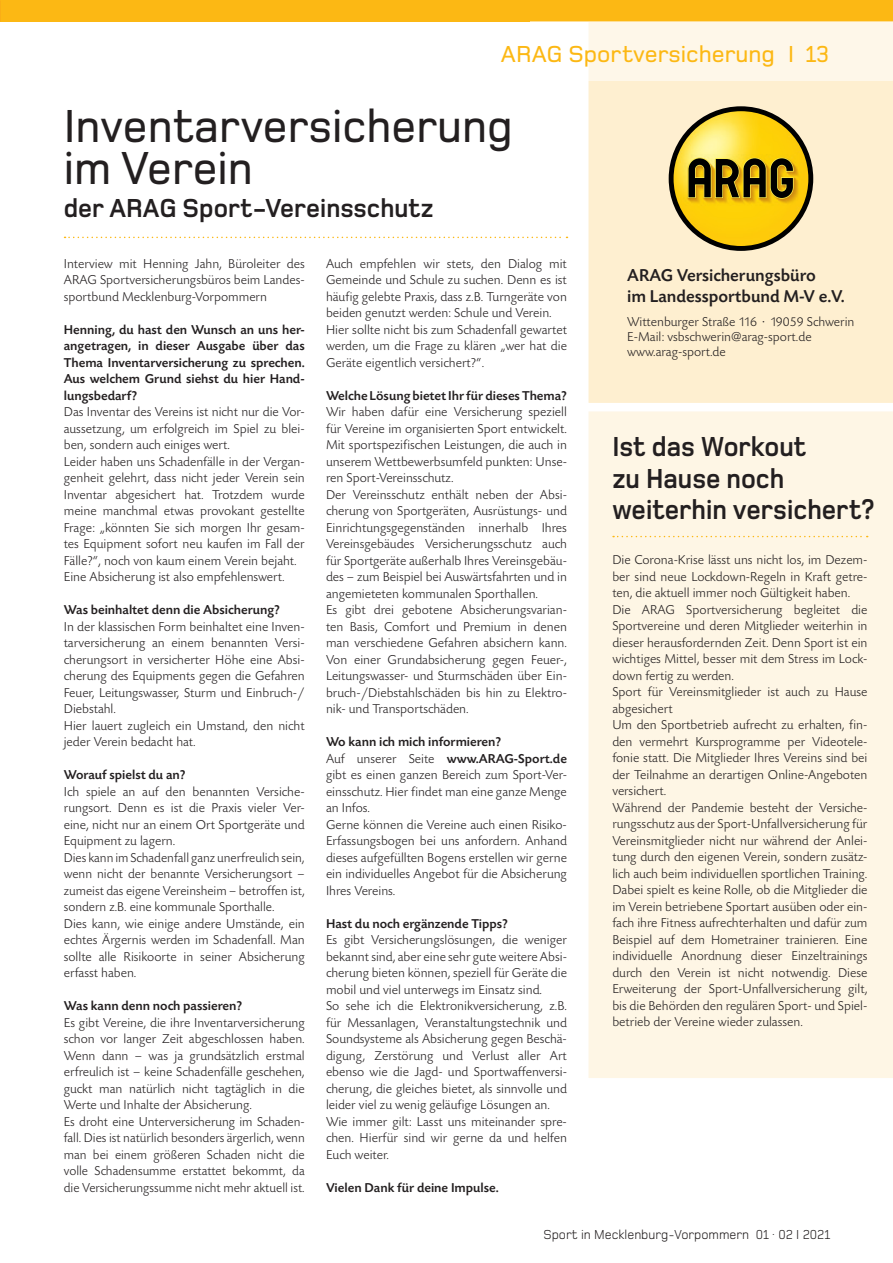
<style>
.page{position:relative;width:893px;height:1263px;background:#fff}
.page>*{position:absolute;margin:0;border:0;box-sizing:border-box;transform-origin:0 0}
.t1{font:500 48px/42px "Foundry Monoline";color:#231f20;scale:.96 1}
.t2{font:700 28.5px/31.5px "Foundry Monoline";color:#231f20;scale:.93 1}
.t3{font:700 27px "Foundry Monoline";color:#231f20;scale:.95 1}
.t4{font:500 24px "Foundry Monoline";color:#fcb814}
.t5{font:500 18px/21px "Today SB";color:#231f20}
.t6{font:300 13.5px/16.5px "Today SB";color:#231f20}
.t7{font:500 13.5px/16.5px "Today SB";color:#231f20;text-align:justify}
.t8{font:13.5px "Foundry Monoline";color:#231f20;scale:.96 1}
.s1{font-weight:500}
</style>
<div class="page">
<div style="left:588px;top:411px;width:305px;height:667px;background:#fef6e5"></div>
<svg style="left:65px;top:237px;width:502px;height:1px"></svg>
<svg style="left:613px;top:536px;width:255px;height:1px"></svg>
<div style="left:588px;top:81px;width:305px;height:322px;background:#feefd0"></div>
<div style="left:0;top:0;width:893px;height:21px;background:#fcb814"></div>
<svg style="left:669px;top:106px;width:144px;height:145px;background:#0e0d06"></svg>
<img style="left:674px;top:111px;width:134px;height:135px;border-radius:67px">
<svg style="left:688px;top:158px;width:106px;height:41px;background:#705c11"></svg>
<div style="left:530px;top:21px;width:363px;height:60px;background:linear-gradient(to right,#fffbf5,#fef5e4)"></div>
<h3 class="t4" style="left:501px;top:40px;width:330px">ARAG Sportversicherung I 13</h3>
<h1 class="t1" style="left:64px;top:105px;width:469px">Inventarversicherung im Verein</h1>
<h3 class="t3" style="left:64px;top:194px;width:391px">der ARAG Sport-Vereinsschutz</h3>
<p class="t6" style="left:64px;top:256px;width:242px;text-align:justify">Interview mit Henning Jahn, Büroleiter des ARAG Sportversicherungsbüros beim Landes&shy;sportbund Mecklenburg-Vorpommern</p>
<p class="t7" style="left:64px;top:321px;width:242px">Henning, du hast den Wunsch an uns her&shy;angetragen, in dieser Ausgabe über das Thema Inventarversicherung zu sprechen.<br>Aus welchem Grund siehst du hier Hand&shy;lungsbedarf?</p>
<p class="t6" style="left:64px;top:404px;width:242px">Das Inventar des Vereins ist nicht nur die Vor&shy;aussetzung, um erfolgreich im Spiel zu blei&shy;ben, sondern auch einiges wert.<br>Leider haben uns Schadenfälle in der Vergan&shy;genheit gelehrt, dass nicht jeder Verein sein Inventar abgesichert hat. Trotzdem wurde meine manchmal etwas provokant gestellte Frage: „könnten Sie sich morgen Ihr gesam&shy;tes Equipment sofort neu kaufen im Fall der Fälle?“, noch von kaum einem Verein bejaht.<br>Eine Absicherung ist also empfehlenswert.</p>
<p class="t7" style="left:64px;top:602px;width:218px">Was beinhaltet denn die Absicherung?</p>
<p class="t6" style="left:64px;top:618px;width:242px">In der klassischen Form beinhaltet eine Inven&shy;tarversicherung an einem benannten Versi&shy;cherungsort in versicherter Höhe eine Absi&shy;cherung des Equipments gegen die Gefahren Feuer, Leitungswasser, Sturm und Einbruch-/ Diebstahl.<br>Hier lauert zugleich ein Umstand, den nicht jeder Verein bedacht hat.</p>
<p class="t7" style="left:64px;top:767px;width:123px">Worauf spielst du an?</p>
<p class="t6" style="left:64px;top:783px;width:242px">Ich spiele an auf den benannten Versiche&shy;rungsort. Denn es ist die Praxis vieler Ver&shy;eine, nicht nur an einem Ort Sportgeräte und Equipment zu lagern.<br>Dies kann im Schadenfall ganz unerfreulich sein, wenn nicht der benannte Versicherungsort – zumeist das eigene Vereinsheim – betroffen ist, sondern z.B. eine kommunale Sporthalle.<br>Dies kann, wie einige andere Umstände, ein echtes Ärgernis werden im Schadenfall. Man sollte alle Risikoorte in seiner Absicherung erfasst haben.</p>
<p class="t7" style="left:64px;top:998px;width:180px">Was kann denn noch passieren?</p>
<p class="t6" style="left:64px;top:1015px;width:242px">Es gibt Vereine, die ihre Inventarversicherung schon vor langer Zeit abgeschlossen haben.<br>Wenn dann – was ja grundsätzlich erstmal erfreulich ist – keine Schadenfälle geschehen, guckt man natürlich nicht tagtäglich in die Werte und Inhalte der Absicherung.<br>Es droht eine Unterversicherung im Schaden&shy;fall. Dies ist natürlich besonders ärgerlich, wenn man bei einem größeren Schaden nicht die volle Schadensumme erstattet bekommt, da die Versicherungssumme nicht mehr aktuell ist.</p>
<p class="t6" style="left:326px;top:256px;width:242px">Auch empfehlen wir stets, den Dialog mit Gemeinde und Schule zu suchen. Denn es ist häufig gelebte Praxis, dass z.B. Turngeräte von beiden genutzt werden: Schule und Verein.<br>Hier sollte nicht bis zum Schadenfall gewartet werden, um die Frage zu klären „wer hat die Geräte eigentlich versichert?“.</p>
<p class="t7" style="left:326px;top:387px;width:242px">Welche Lösung bietet Ihr für dieses Thema?</p>
<p class="t6" style="left:326px;top:404px;width:242px">Wir haben dafür eine Versicherung speziell für Vereine im organisierten Sport entwickelt.<br>Mit sportspezifischen Leistungen, die auch in unserem Wettbewerbsumfeld punkten: Unse&shy;ren Sport-Vereinsschutz.<br>Der Vereinsschutz enthält neben der Absi&shy;cherung von Sportgeräten, Ausrüstungs- und Einrichtungsgegenständen innerhalb Ihres Vereinsgebäudes Versicherungsschutz auch für Sportgeräte außerhalb Ihres Vereinsgebäu&shy;des – zum Beispiel bei Auswärtsfahrten und in angemieteten kommunalen Sporthallen.<br>Es gibt drei gebotene Absicherungsvarian&shy;ten Basis, Comfort und Premium in denen man verschiedene Gefahren absichern kann.<br>Von einer Grundabsicherung gegen Feuer-, Leitungswasser- und Sturmschäden über Ein&shy;bruch-/Diebstahlschäden bis hin zu Elektro&shy;nik- und Transportschäden.</p>
<p class="t6" style="left:326px;top:734px;width:242px"><span class="s1">Wo kann ich mich informieren?<br></span>Auf unserer Seite <span class="s1">www.ARAG-Sport.de </span>gibt es einen ganzen Bereich zum Sport-Ver&shy;einsschutz. Hier findet man eine ganze Menge an Infos.<br>Gerne können die Vereine auch einen Risiko-Erfassungsbogen bei uns anfordern. Anhand dieses aufgefüllten Bogens erstellen wir gerne ein individuelles Angebot für die Absicherung Ihres Vereins.</p>
<p class="t7" style="left:326px;top:915px;width:183px">Hast du noch ergänzende Tipps?</p>
<p class="t6" style="left:326px;top:932px;width:242px">Es gibt Versicherungslösungen, die weniger bekannt sind, aber eine sehr gute weitere Absi&shy;cherung bieten können, speziell für Geräte die mobil und viel unterwegs im Einsatz sind.<br>So sehe ich die Elektronikversicherung, z.B. für Messanlagen, Veranstaltungstechnik und Soundsysteme als Absicherung gegen Beschä&shy;digung, Zerstörung und Verlust aller Art ebenso wie die Jagd- und Sportwaffenversi&shy;cherung, die gleiches bietet, als sinnvolle und leider viel zu wenig geläufige Lösungen an.<br>Wie immer gilt: Lasst uns miteinander spre&shy;chen. Hierfür sind wir gerne da und helfen Euch weiter.</p>
<p class="t7" style="left:326px;top:1179px;width:174px">Vielen Dank für deine Impulse.</p>
<h3 class="t5" style="left:627px;top:265px;width:219px">ARAG Versicherungsbüro<br>im Landessportbund M-V e.V.</h3>
<p class="t6" style="left:627px;top:314px;width:229px;line-height:15px">Wittenburger Straße 116 · 19059 Schwerin<br>E-Mail: vsbschwerin@arag-sport.de www.arag-sport.de</p>
<h2 class="t2" style="left:612px;top:431px;width:283px">Ist das Workout<br>zu Hause noch weiterhin versichert?</h2>
<p class="t6" style="left:612px;top:552px;width:257px">Die Corona-Krise lässt uns nicht los, im Dezem&shy;ber sind neue Lockdown-Regeln in Kraft getre&shy;ten, die aktuell immer noch Gültigkeit haben.<br>Die ARAG Sportversicherung begleitet die Sportvereine und deren Mitglieder weiterhin in dieser herausfordernden Zeit. Denn Sport ist ein wichtiges Mittel, besser mit dem Stress im Lock&shy;down fertig zu werden.<br>Sport für Vereinsmitglieder ist auch zu Hause abgesichert<br>Um den Sportbetrieb aufrecht zu erhalten, fin&shy;den vermehrt Kursprogramme per Videotele&shy;fonie statt. Die Mitglieder Ihres Vereins sind bei der Teilnahme an derartigen Online-Angeboten versichert.<br>Während der Pandemie besteht der Versiche&shy;rungsschutz aus der Sport-Unfallversicherung für Vereinsmitglieder nicht nur während der Anlei&shy;tung durch den eigenen Verein, sondern zusätz&shy;lich auch beim individuellen sportlichen Training.<br>Dabei spielt es keine Rolle, ob die Mitglieder die im Verein betriebene Sportart ausüben oder ein&shy;fach ihre Fitness aufrechterhalten und dafür zum Beispiel auf dem Hometrainer trainieren. Eine individuelle Anordnung dieser Einzeltrainings durch den Verein ist nicht notwendig. Diese Erweiterung der Sport-Unfallversicherung gilt, bis die Behörden den regulären Sport- und Spiel&shy;betrieb der Vereine wieder zulassen.</p>
<p class="t8" style="left:543px;top:1226px;width:300px">Sport in Mecklenburg-Vorpommern 01 · 02 I 2021</p>
</div>
